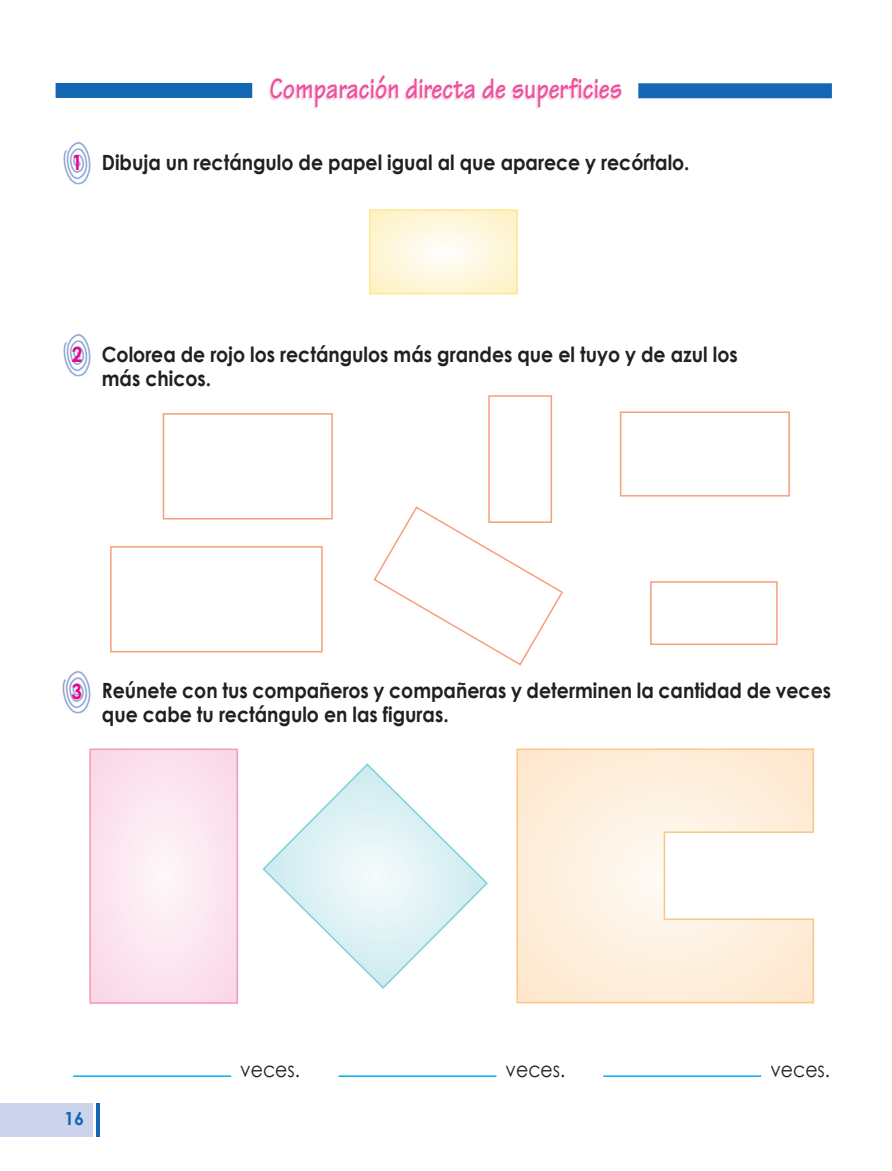
<style>
.page{position:relative;width:892px;height:1171px;background:#fff}
.page>*{position:absolute;margin:0;border:0;box-sizing:border-box;transform-origin:0 0}
.t1{font:700 30px "Tekton";color:#ee519e;scale:.8 1}
.t2{font:700 21px/24px "Century Gothic";color:#231f20;scale:.9 1}
.t3{font:21px "Century Gothic";color:#231f20;scale:.9 1}
.t4{font:700 21px "Century Gothic";color:#ed028c;scale:.9 1}
.t5{font:700 18px "Century Gothic";color:#1468b3}
</style>
<div class="page">
<img style="left:62px;top:671px;width:29px;height:42px">
<img style="left:63px;top:334px;width:28px;height:42px">
<img style="left:63px;top:142px;width:28px;height:42px">
<div style="left:0;top:1103px;width:93px;height:33px;background:#ccd4eb"></div>
<hr style="left:97px;top:1103px;width:3px;height:33px;background:#1468b3">
<div style="left:638px;top:83px;width:194px;height:15px;background:#1468b3"></div>
<div style="left:56px;top:83px;width:196px;height:15px;background:#1468b3"></div>
<hr style="left:73px;top:1075px;width:158px;height:2px;background:#00aeef">
<hr style="left:339px;top:1075px;width:157px;height:2px;background:#00aeef">
<hr style="left:603px;top:1075px;width:158px;height:2px;background:#00aeef">
<svg style="left:372px;top:212px;width:143px;height:79px;background:#fef7dc"></svg>
<div style="left:369px;top:209px;width:149px;height:85px;border:2px solid #ffe794"></div>
<div style="left:110px;top:546px;width:213px;height:106px;border:2px solid #f79f7c"></div>
<svg style="left:262px;top:763px;width:226px;height:226px"></svg>
<div style="left:620px;top:411px;width:170px;height:85px;border:2px solid #f79f7c"></div>
<svg style="left:92px;top:751px;width:143px;height:249px;background:#fbe5ee"></svg>
<div style="left:89px;top:748px;width:149px;height:255px;border:2px solid #f499c2"></div>
<div style="left:488px;top:395px;width:64px;height:128px;border:2px solid #f79f7c"></div>
<svg style="left:373px;top:505px;width:190px;height:161px"></svg>
<div style="left:650px;top:581px;width:128px;height:64px;border:2px solid #f79f7c"></div>
<svg style="left:516px;top:748px;width:298px;height:255px"></svg>
<div style="left:163px;top:413px;width:170px;height:106px;border:2px solid #f79f7c"></div>
<p class="t4" style="left:72px;top:149px;width:13px">1</p>
<h1 class="t1" style="left:270px;top:79px;width:442px">Comparación directa de superficies</h1>
<p class="t2" style="left:102px;top:150px;width:655px">Dibuja un rectángulo de papel igual al que aparece y recórtalo.</p>
<p class="t4" style="left:72px;top:341px;width:13px">2</p>
<p class="t2" style="left:102px;top:342px;width:708px">Colorea de rojo los rectángulos más grandes que el tuyo y de azul los más chicos.</p>
<p class="t4" style="left:72px;top:678px;width:13px">3</p>
<p class="t2" style="left:102px;top:678px;width:812px">Reúnete con tus compañeros y compañeras y determinen la cantidad de veces que cabe tu rectángulo en las figuras.</p>
<p class="t5" style="left:64px;top:1106px;width:22px">16</p>
<p class="t3" style="left:240px;top:1055px;width:68px">veces.</p>
<p class="t3" style="left:506px;top:1055px;width:68px">veces.</p>
<p class="t3" style="left:770px;top:1055px;width:68px">veces.</p>
</div>
